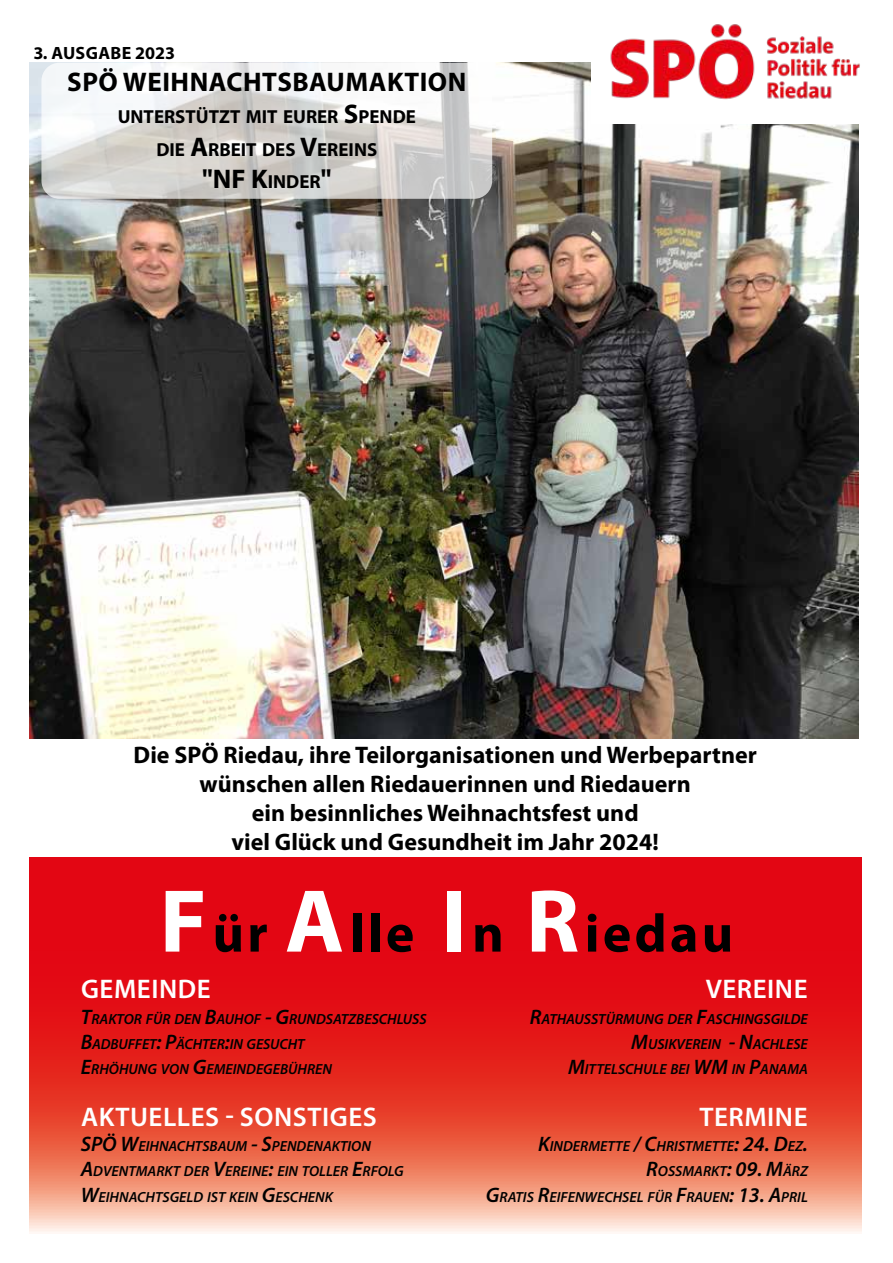
<style>
.page{position:relative;width:893px;height:1263px;background:#fff}
.page>*{position:absolute;margin:0;border:0;box-sizing:border-box;transform-origin:0 0}
.t1{font:700 54px "Myriad Pro";letter-spacing:.06em;color:#000}
.t2{font:600 27px "Myriad Pro";letter-spacing:.02em;color:#fff}
.t3{font:700 27px "Myriad Pro";letter-spacing:.02em;color:#000}
.t4{font:700 27px "Myriad Pro";color:#000}
.t5{font:700 24px/28.8px "Myriad Pro";color:#000;text-align:center}
.t6{font:700 18.9px/32.4px "Myriad Pro";color:#000;text-align:center}
.t7{font:700 17.85px "Myriad Pro";letter-spacing:.02em;color:#000}
.t8{font:italic 600 14.7px/25.2px "Myriad Pro";color:#000}
.s1{font-size:27px}
.s2{font-size:18.9px}
.s3{font-size:90px;color:#fff}
.s4{font-size:21px}
</style>
<div class="page">
<svg style="left:30px;top:858px;width:831px;height:374px;background:#e83833"></svg>
<img style="left:30px;top:62px;width:829px;height:677px">
<div style="left:591px;top:11px;width:282px;height:113px;background:#fff"></div>
<img style="left:610px;top:24px;width:250px;height:76px">
<svg style="left:41px;top:63px;width:451px;height:136px"></svg>
<p class="t7" style="left:34px;top:42px;width:143px">3. AUSGABE 2023</p>
<h2 class="t3" style="left:67px;top:64px;width:401px">SPÖ WEIHNACHTSBAUMAKTION</h2>
<p class="t6" style="left:118px;top:100px;width:300px">UNTERSTÜTZT MIT EURER <span class="s1">S</span>PENDE<br>DIE <span class="s1">A</span>RBEIT DES <span class="s1">V</span>EREINS</p>
<h2 class="t4" style="left:202px;top:161px;width:131px">"NF K<span class="s2">INDER</span>"</h2>
<h3 class="t5" style="left:134px;top:740px;width:625px">Die SPÖ Riedau, ihre Teilorganisationen und Werbepartner wünschen allen Riedauerinnen und Riedauern<br>ein besinnliches Weihnachtsfest und<br>viel Glück und Gesundheit im Jahr 2024!</h3>
<h1 class="t1" style="left:160px;top:898px;width:575px"><span class="s3">F</span>ür <span class="s3">A</span>lle <span class="s3">I</span>n <span class="s3">R</span>iedau</h1>
<h2 class="t2" style="left:81px;top:972px;width:131px">GEMEINDE</h2>
<p class="t8" style="left:81px;top:1005px;width:347px"><span class="s4">T</span>RAKTOR FÜR DEN <span class="s4">B</span>AUHOF <span class="s4">- G</span>RUNDSATZBESCHLUSS<br><span class="s4">B</span>ADBUFFET<span class="s4">: P</span>ÄCHTER<span class="s4">:</span>IN GESUCHT<br><span class="s4">E</span>RHÖHUNG VON <span class="s4">G</span>EMEINDEGEBÜHREN</p>
<h2 class="t2" style="left:81px;top:1100px;width:297px">AKTUELLES - SONSTIGES</h2>
<p class="t8" style="left:81px;top:1133px;width:324px"><span class="s4">SPÖ W</span>EIHNACHTSBAUM <span class="s4">- S</span>PENDENAKTION<br><span class="s4">A</span>DVENTMARKT DER <span class="s4">V</span>EREINE<span class="s4">:</span> EIN TOLLER <span class="s4">E</span>RFOLG<br><span class="s4">W</span>EIHNACHTSGELD IST KEIN <span class="s4">G</span>ESCHENK</p>
<h2 class="t2" style="left:706px;top:972px;width:103px">VEREINE</h2>
<p class="t8" style="left:530px;top:1005px;width:280px;text-align:right"><span class="s4">R</span>ATHAUSSTÜRMUNG DER <span class="s4">F</span>ASCHINGSGILDE<br><span class="s4">M</span>USIKVEREIN <span class="s4">- N</span>ACHLESE<br><span class="s4">M</span>ITTELSCHULE BEI <span class="s4">WM</span> IN <span class="s4">P</span>ANAMA</p>
<h2 class="t2" style="left:699px;top:1100px;width:110px">TERMINE</h2>
<p class="t8" style="left:486px;top:1133px;width:324px;text-align:right"><span class="s4">K</span>INDERMETTE <span class="s4">/ C</span>HRISTMETTE<span class="s4">: 24. D</span>EZ<span class="s4">.<br>R</span>OSSMARKT<span class="s4">: 09. M</span>ÄRZ<br><span class="s4">G</span>RATIS <span class="s4">R</span>EIFENWECHSEL FÜR <span class="s4">F</span>RAUEN<span class="s4">: 13. A</span>PRIL</p>
</div>
